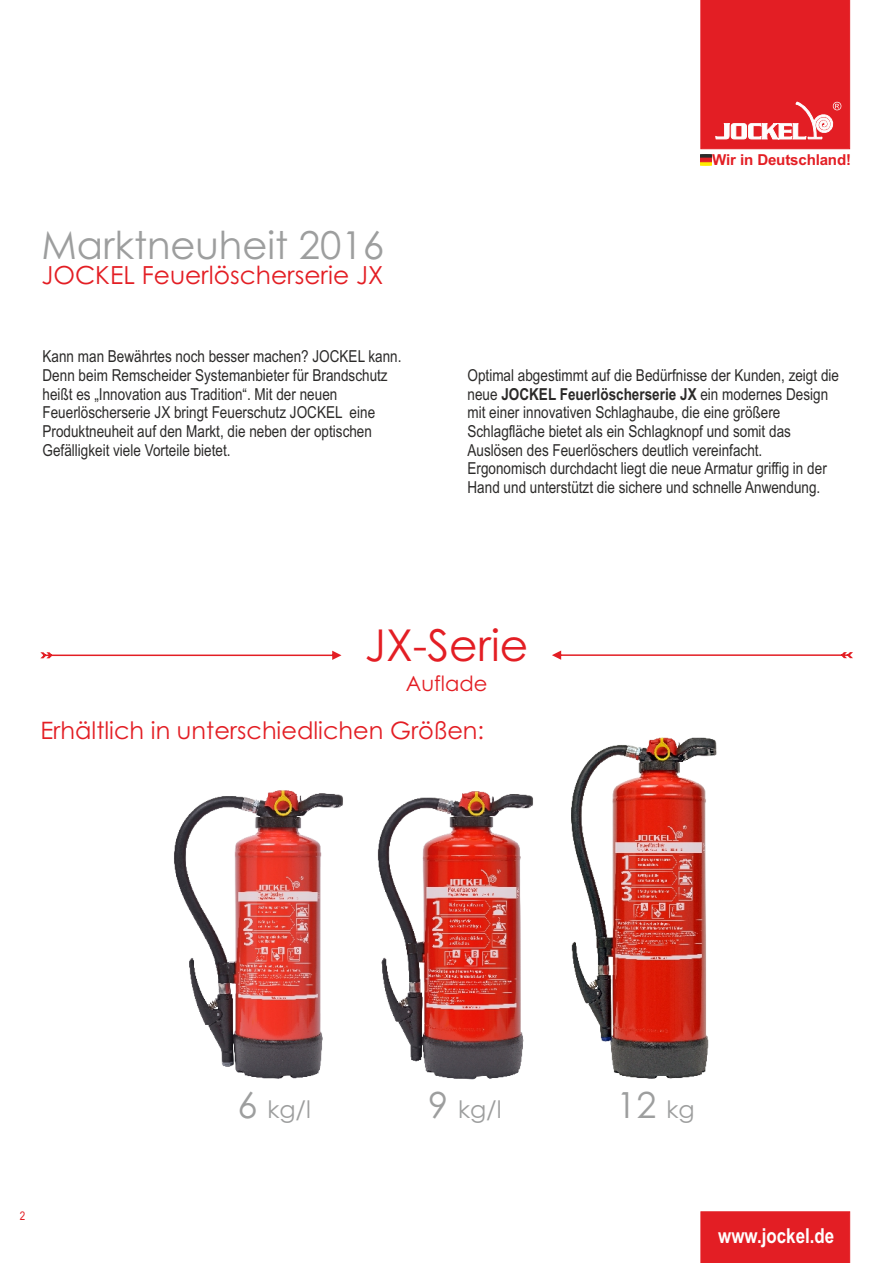
<style>
.page{position:relative;width:893px;height:1263px;background:#fff}
.page>*{position:absolute;margin:0;border:0;box-sizing:border-box;transform-origin:0 0}
.t1{font:43.95px "Century Gothic";color:#e31e24}
.t2{font:38.55px "Century Gothic";color:#9d9e9e}
.t3{font:36px "Century Gothic";color:#9d9e9e}
.t4{font:24.9px "Century Gothic";color:#e31e24}
.t5{font:24px "Century Gothic";color:#e31e24}
.t6{font:24px "Century Gothic";color:#9d9e9e}
.t7{font:21px "Century Gothic";color:#e31e24}
.t8{font:700 20.7px "Arial Narrow";color:#fefefe}
.t9{font:16.5px/18.8px "Arial Narrow";color:#2b2a29}
.t10{font:700 15.15px "Arial";letter-spacing:-.01em;color:#e31e24}
.t11{font:12px "Arial Narrow";color:#e31e24}
.s1{font-weight:700}
.s2{font-size:36px}
.s3{font-size:24px}
</style>
<div class="page">
<svg style="left:700px;top:0;width:150px;height:165px;background:#e64146"></svg>
<div style="left:700px;top:1211px;width:150px;height:52px;background:#e31e24"></div>
<img style="left:174px;top:790px;width:169px;height:289px">
<img style="left:377px;top:791px;width:156px;height:289px">
<img style="left:571px;top:737px;width:146px;height:342px">
<svg style="left:552px;top:650px;width:301px;height:10px"></svg>
<svg style="left:40px;top:651px;width:301px;height:9px"></svg>
<h2 class="t2" style="left:41px;top:230px;width:344px">Marktneuheit 2016</h2>
<h3 class="t4" style="left:41px;top:266px;width:343px">JOCKEL Feuerlöscherserie JX</h3>
<p class="t9" style="left:43px;top:349px;width:361px">Kann man Bewährtes noch besser machen? JOCKEL kann.<br>Denn beim Remscheider Systemanbieter für Brandschutz heißt es „Innovation aus Tradition“. Mit der neuen Feuerlöscherserie JX bringt Feuerschutz JOCKEL eine Produktneuheit auf den Markt, die neben der optischen Gefälligkeit viele Vorteile bietet.</p>
<p class="t10" style="left:712px;top:154px;width:140px">Wir in Deutschland!</p>
<p class="t9" style="left:467px;top:367px;width:373px">Optimal abgestimmt auf die Bedürfnisse der Kunden, zeigt die neue <span class="s1">JOCKEL Feuerlöscherserie JX</span> ein modernes Design mit einer innovativen Schlaghaube, die eine größere Schlagfläche bietet als ein Schlagknopf und somit das Auslösen des Feuerlöschers deutlich vereinfacht.<br>Ergonomisch durchdacht liegt die neue Armatur griffig in der Hand und unterstützt die sichere und schnelle Anwendung.</p>
<h1 class="t1" style="left:365px;top:628px;width:165px">JX-Serie</h1>
<p class="t7" style="left:406px;top:675px;width:83px">Auflade</p>
<h3 class="t5" style="left:40px;top:721px;width:445px">Erhältlich in unterschiedlichen Größen:</h3>
<p class="t11" style="left:20px;top:1212px;width:7px">2</p>
<h3 class="t6" style="left:237px;top:1100px;width:75px"><span class="s2">6</span> kg/l</h3>
<h3 class="t6" style="left:428px;top:1100px;width:75px"><span class="s2">9</span> kg/l</h3>
<h3 class="t3" style="left:617px;top:1091px;width:80px">12 <span class="s3">kg</span></h3>
<p class="t8" style="left:718px;top:1227px;width:118px">www.jockel.de</p>
</div>
